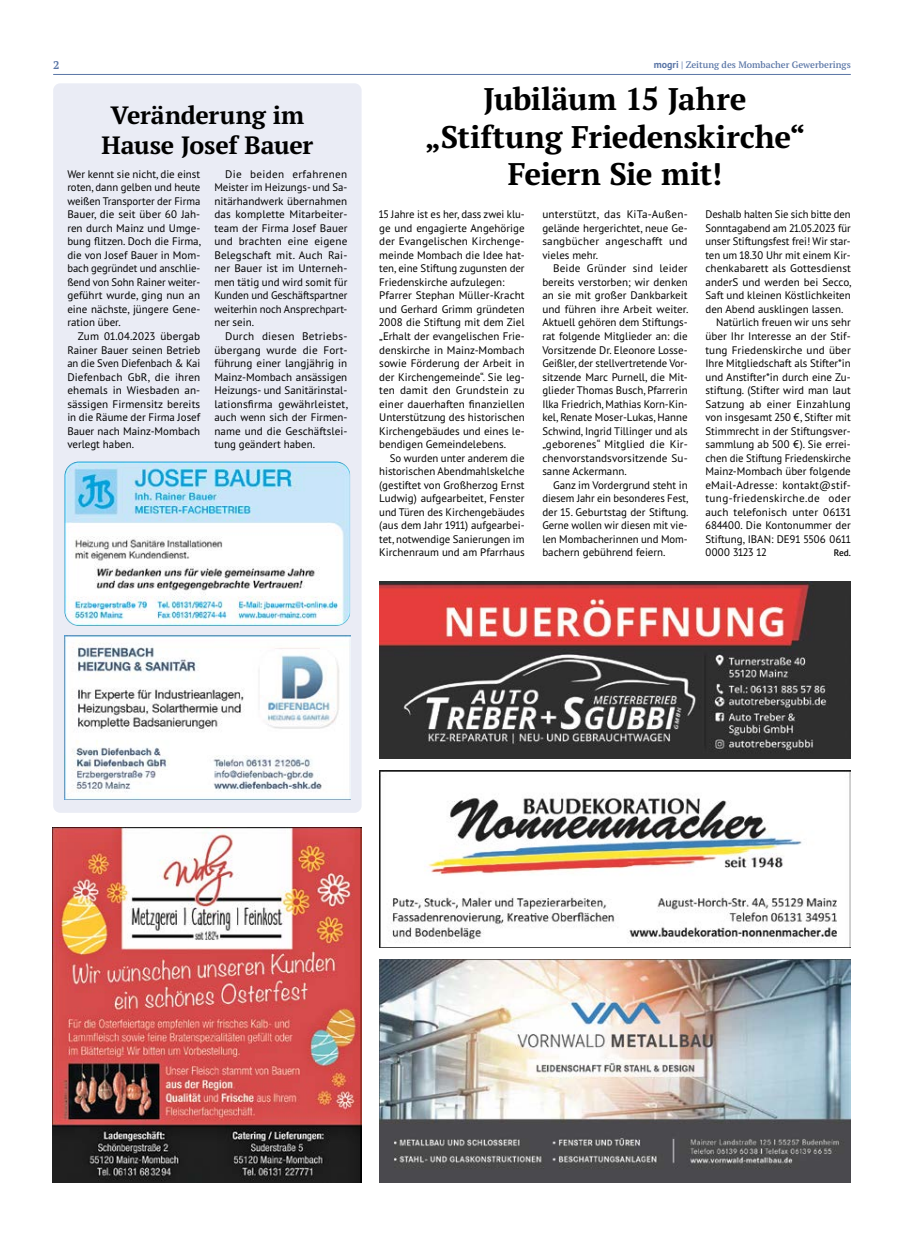
<style>
.page{position:relative;width:904px;height:1241px;background:#fff}
.page>*{position:absolute;margin:0;border:0;box-sizing:border-box;transform-origin:0 0}
.t1{font:700 31.25px/37.5px "PT Serif Pro";letter-spacing:-.01em;color:#000;text-align:center}
.t2{font:700 25px/30px "PT Serif Pro";letter-spacing:-.01em;color:#000;text-align:center}
.t3{font:700 11.25px "PT Serif Pro";color:#5975a6}
.t4{font:11px/13.5px "PT Sans Pro";color:#000;text-align:justify}
.t5{font:11px "PT Sans Pro";letter-spacing:.03em;color:#000}
.t6{font:600 9.38px "PT Serif Pro";color:#5975a6}
.t7{font:600 9.38px "PT Sans Pro";color:#000}
.s1{font-family:"PT Sans Pro";font-weight:700;font-size:10px}
</style>
<div class="page">
<hr style="left:53px;top:74px;width:797px;height:1px;background:#5975a6">
<div style="left:53px;top:83px;width:308px;height:729px;background:#eaecf5;border-radius:7px"></div>
<img style="left:64px;top:461px;width:286px;height:164px">
<img style="left:64px;top:635px;width:286px;height:164px">
<img style="left:53px;top:827px;width:309px;height:355px">
<img style="left:379px;top:581px;width:471px;height:177px">
<img style="left:379px;top:959px;width:471px;height:223px">
<img style="left:379px;top:770px;width:471px;height:177px">
<p class="t3" style="left:53px;top:57px;width:8px">2</p>
<p class="t6" style="left:653px;top:58px;width:198px"><span class="s1">mogri</span> | Zeitung des Mombacher Gewerberings</p>
<h2 class="t2" style="left:101px;top:99px;width:213px">Veränderung im<br>Hause Josef Bauer</h2>
<p class="t4" style="left:67px;top:167px;width:135px">Wer kennt sie nicht, die einst roten, dann gelben und heute weißen Transporter der Firma Bauer, die seit über 60 Jah&shy;ren durch Mainz und Umge&shy;bung flitzen. Doch die Firma, die von Josef Bauer in Mom&shy;bach gegründet und anschlie&shy;ßend von Sohn Rainer weiter&shy;geführt wurde, ging nun an eine nächste, jüngere Gene&shy;ration über.</p>
<p class="t4" style="left:67px;top:329px;width:134px;text-indent:11px">Zum 01.04.2023 übergab Rainer Bauer seinen Betrieb an die Sven Diefenbach &amp; Kai Diefenbach GbR, die ihren ehemals in Wiesbaden an&shy;sässigen Firmensitz bereits in die Räume der Firma Josef Bauer nach Mainz-Mombach verlegt haben.</p>
<h1 class="t1" style="left:424px;top:80px;width:382px">Jubiläum 15 Jahre „Stiftung Friedenskirche“<br>Feiern Sie mit!</h1>
<p class="t4" style="left:379px;top:207px;width:147px;text-align:left">15 Jahre ist es her, dass zwei klu&shy;ge und engagierte Angehörige der Evangelischen Kirchenge&shy;meinde Mombach die Idee hat&shy;ten, eine Stiftung zugunsten der<br>Friedenskirche aufzulegen:<br>Pfarrer Stephan Müller-Kracht und Gerhard Grimm gründeten<br>2008 die Stiftung mit dem Ziel „Erhalt der evangelischen Frie&shy;denskirche in Mainz-Mombach sowie Förderung der Arbeit in der Kirchengemeinde“. Sie leg&shy;ten damit den Grundstein zu einer dauerhaften finanziellen<br>Unterstützung des historischen<br>Kirchengebäudes und eines le&shy;bendigen Gemeindelebens.</p>
<p class="t4" style="left:379px;top:450px;width:147px;text-indent:11px">So wurden unter anderem die historischen Abendmahlskelche (gestiftet von Großherzog Ernst Ludwig) aufgearbeitet, Fenster und Türen des Kirchengebäudes (aus dem Jahr 1911) aufgearbei&shy;tet, notwendige Sanierungen im Kirchenraum und am Pfarrhaus</p>
<p class="t4" style="left:214px;top:167px;width:134px;text-indent:11px">Die beiden erfahrenen Meister im Heizungs- und Sa&shy;nitärhandwerk übernahmen das komplette Mitarbeiter&shy;team der Firma Josef Bauer und brachten eine eigene Belegschaft mit. Auch Rai&shy;ner Bauer ist im Unterneh&shy;men tätig und wird somit für Kunden und Geschäftspartner weiterhin noch Ansprechpart&shy;ner sein.</p>
<p class="t4" style="left:214px;top:329px;width:135px;text-indent:11px">Durch diesen Betriebs&shy;übergang wurde die Fort&shy;führung einer langjährig in Mainz-Mombach ansässigen Heizungs- und Sanitärinstal&shy;lationsfirma gewährleistet, auch wenn sich der Firmen&shy;name und die Geschäftslei&shy;tung geändert haben.</p>
<p class="t4" style="left:705px;top:207px;width:147px">Deshalb halten Sie sich bitte den</p>
<p class="t4" style="left:705px;top:221px;width:147px">Sonntagabend am 21.05.2023 für</p>
<p class="t4" style="left:705px;top:234px;width:147px">unser Stiftungsfest frei! Wir star-</p>
<p class="t4" style="left:705px;top:248px;width:147px">ten um 18.30 Uhr mit einem Kir-</p>
<p class="t4" style="left:705px;top:261px;width:147px">chenkabarett als Gottesdienst</p>
<p class="t4" style="left:705px;top:275px;width:148px">anderS und werden bei Secco,</p>
<p class="t4" style="left:705px;top:288px;width:147px">Saft und kleinen Köstlichkeiten</p>
<p class="t4" style="left:705px;top:302px;width:139px">den Abend ausklingen lassen.</p>
<p class="t4" style="left:716px;top:315px;width:136px">Natürlich freuen wir uns sehr</p>
<p class="t4" style="left:705px;top:329px;width:147px">über Ihr Interesse an der Stif-</p>
<p class="t4" style="left:705px;top:342px;width:147px">tung Friedenskirche und über</p>
<p class="t4" style="left:705px;top:356px;width:147px">Ihre Mitgliedschaft als Stifter*in</p>
<p class="t4" style="left:705px;top:369px;width:147px">und Anstifter*in durch eine Zu-</p>
<p class="t4" style="left:705px;top:383px;width:147px">stiftung. (Stifter wird man laut</p>
<p class="t4" style="left:705px;top:396px;width:147px">Satzung ab einer Einzahlung</p>
<p class="t4" style="left:705px;top:410px;width:147px">von insgesamt 250 €, Stifter mit</p>
<p class="t4" style="left:705px;top:423px;width:147px">Stimmrecht in der Stiftungsver-</p>
<p class="t4" style="left:705px;top:437px;width:147px">sammlung ab 500 €). Sie errei-</p>
<p class="t4" style="left:705px;top:450px;width:147px">chen die Stiftung Friedenskirche</p>
<p class="t4" style="left:705px;top:464px;width:147px">Mainz-Mombach über folgende</p>
<p class="t4" style="left:705px;top:477px;width:147px">eMail-Adresse: kontakt@stif-</p>
<p class="t5" style="left:705px;top:491px;width:147px">tung-friedenskirche.de oder</p>
<p class="t4" style="left:705px;top:504px;width:147px">auch telefonisch unter 06131</p>
<p class="t4" style="left:705px;top:518px;width:147px">684400. Die Kontonummer der</p>
<p class="t4" style="left:705px;top:531px;width:147px">Stiftung, IBAN: DE91 5506 0611</p>
<p class="t4" style="left:705px;top:545px;width:63px">0000 3123 12</p>
<p class="t7" style="left:833px;top:546px;width:19px">Red.</p>
<p class="t4" style="left:542px;top:207px;width:147px">unterstützt, das KiTa-Außen&shy;gelände hergerichtet, neue Ge&shy;sangbücher angeschafft und vieles mehr.</p>
<p class="t4" style="left:542px;top:261px;width:148px;text-indent:11px">Beide Gründer sind leider bereits verstorben; wir denken an sie mit großer Dankbarkeit und führen ihre Arbeit weiter.<br>Aktuell gehören dem Stiftungs&shy;rat folgende Mitglieder an: die Vorsitzende Dr. Eleonore Losse-Geißler, der stellvertretende Vor&shy;sitzende Marc Purnell, die Mit&shy;glieder Thomas Busch, Pfarrerin Ilka Friedrich, Mathias Korn-Kin&shy;kel, Renate Moser-Lukas, Hanne Schwind, Ingrid Tillinger und als „geborenes“ Mitglied die Kir&shy;chenvorstandsvorsitzende Su&shy;sanne Ackermann.</p>
<p class="t4" style="left:542px;top:477px;width:148px;text-indent:11px">Ganz im Vordergrund steht in diesem Jahr ein besonderes Fest, der 15. Geburtstag der Stiftung.<br>Gerne wollen wir diesen mit vie&shy;len Mombacherinnen und Mom&shy;bachern gebührend feiern.</p>
</div>
